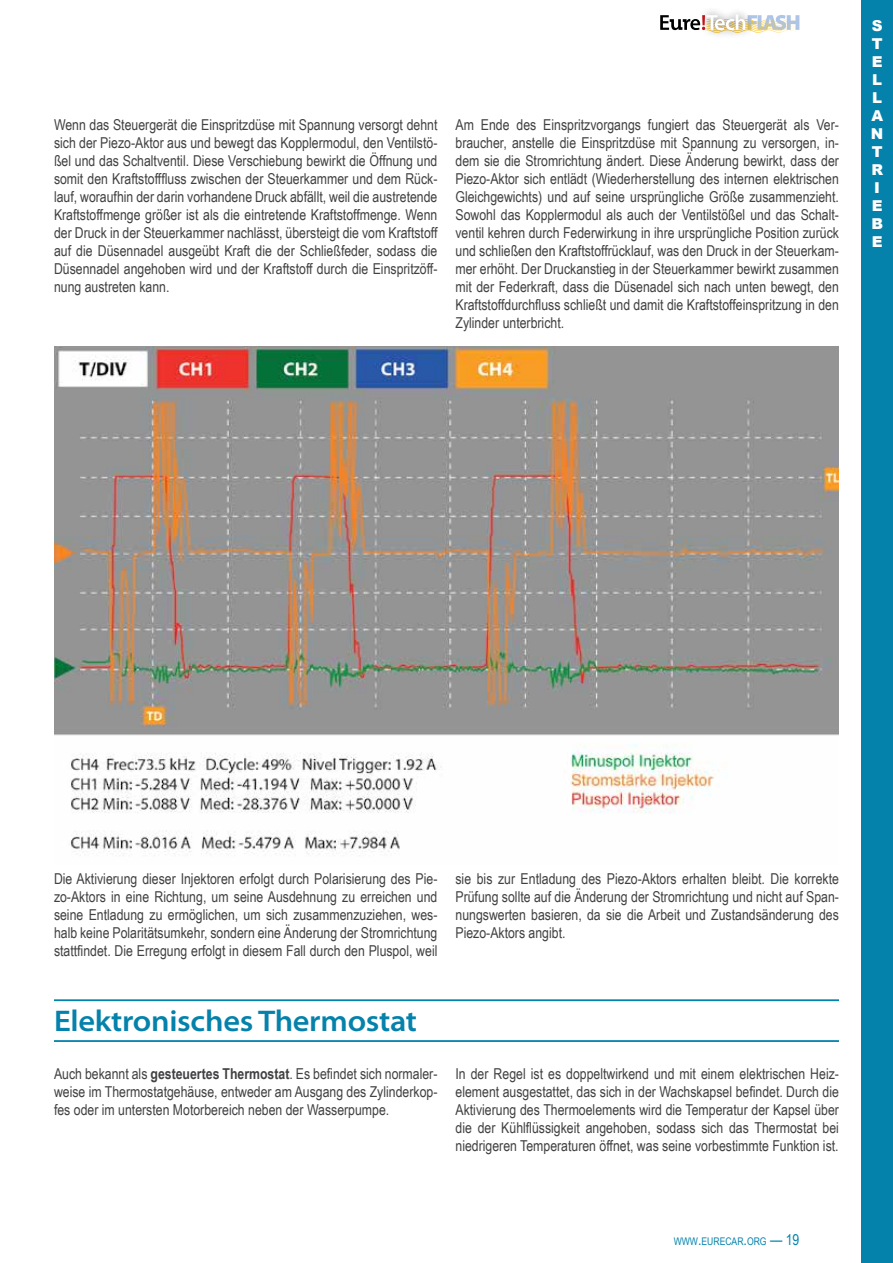
<style>
.page{position:relative;width:893px;height:1263px;background:#fff}
.page>*{position:absolute;margin:0;border:0;box-sizing:border-box;transform-origin:0 0}
.t1{font:600 semi-expanded 30px "Myriad Pro";letter-spacing:-.01em;color:#0482ab}
.t2{font:15px/18px "Arial Narrow";color:#414042;text-align:justify}
.t3{font:900 15px/18px "Arial";color:#fff}
.t4{font:10.5px "Arial Narrow";color:#0482ab}
.s1{font-weight:700}
.s2{font-size:15px}
</style>
<div class="page">
<svg style="left:660px;top:14px;width:139px;height:19px"></svg>
<img style="left:54px;top:346px;width:785px;height:510px">
<hr style="left:54px;top:999px;width:785px;height:2px;background:#0482ab">
<hr style="left:54px;top:1040px;width:785px;height:2px;background:#0482ab">
<div style="left:862px;top:0;width:31px;height:1263px;background:#0482ab"></div>
<p class="t2" style="left:54px;top:115px;width:385px">Wenn das Steuergerät die Einspritzdüse mit Spannung versorgt dehnt sich der Piezo-Aktor aus und bewegt das Kopplermodul, den Ventilstö&shy;ßel und das Schaltventil. Diese Verschiebung bewirkt die Öffnung und somit den Kraftstofffluss zwischen der Steuerkammer und dem Rück&shy;lauf, woraufhin der darin vorhandene Druck abfällt, weil die austretende Kraftstoffmenge größer ist als die eintretende Kraftstoffmenge. Wenn der Druck in der Steuerkammer nachlässt, übersteigt die vom Kraftstoff auf die Düsennadel ausgeübt Kraft die der Schließfeder, sodass die Düsennadel angehoben wird und der Kraftstoff durch die Einspritzöff&shy;nung austreten kann.</p>
<p class="t2" style="left:455px;top:115px;width:385px">Am Ende des Einspritzvorgangs fungiert das Steuergerät als Ver&shy;braucher, anstelle die Einspritzdüse mit Spannung zu versorgen, in&shy;dem sie die Stromrichtung ändert. Diese Änderung bewirkt, dass der Piezo-Aktor sich entlädt (Wiederherstellung des internen elektrischen Gleichgewichts) und auf seine ursprüngliche Größe zusammenzieht.<br>Sowohl das Kopplermodul als auch der Ventilstößel und das Schalt&shy;ventil kehren durch Federwirkung in ihre ursprüngliche Position zurück und schließen den Kraftstoffrücklauf, was den Druck in der Steuerkam&shy;mer erhöht. Der Druckanstieg in der Steuerkammer bewirkt zusammen mit der Federkraft, dass die Düsenadel sich nach unten bewegt, den Kraftstoffdurchfluss schließt und damit die Kraftstoffeinspritzung in den Zylinder unterbricht.</p>
<p class="t3" style="left:871px;top:16px;width:14px">S<br>T<br>E<br>L<br>L<br>A<br>N<br>T<br>R<br>I<br>E<br>B<br>E</p>
<p class="t2" style="left:54px;top:869px;width:385px">Die Aktivierung dieser Injektoren erfolgt durch Polarisierung des Pie&shy;zo-Aktors in eine Richtung, um seine Ausdehnung zu erreichen und seine Entladung zu ermöglichen, um sich zusammenzuziehen, wes&shy;halb keine Polaritätsumkehr, sondern eine Änderung der Stromrichtung stattfindet. Die Erregung erfolgt in diesem Fall durch den Pluspol, weil</p>
<p class="t2" style="left:455px;top:869px;width:385px">sie bis zur Entladung des Piezo-Aktors erhalten bleibt. Die korrekte Prüfung sollte auf die Änderung der Stromrichtung und nicht auf Span&shy;nungswerten basieren, da sie die Arbeit und Zustandsänderung des Piezo-Aktors angibt.</p>
<h1 class="t1" style="left:54px;top:1004px;width:365px">Elektronisches Thermostat</h1>
<p class="t2" style="left:54px;top:1064px;width:385px">Auch bekannt als <span class="s1">gesteuertes Thermostat</span>. Es befindet sich normaler&shy;weise im Thermostatgehäuse, entweder am Ausgang des Zylinderkop&shy;fes oder im untersten Motorbereich neben der Wasserpumpe.</p>
<p class="t2" style="left:455px;top:1064px;width:385px">In der Regel ist es doppeltwirkend und mit einem elektrischen Heiz&shy;element ausgestattet, das sich in der Wachskapsel befindet. Durch die Aktivierung des Thermoelements wird die Temperatur der Kapsel über die der Kühlflüssigkeit angehoben, sodass sich das Thermostat bei niedrigeren Temperaturen öffnet, was seine vorbestimmte Funktion ist.</p>
<p class="t4" style="left:674px;top:1233px;width:127px">WWW<span class="s2">.</span>EURECAR<span class="s2">.</span>ORG <span class="s2">— 19</span></p>
</div>
